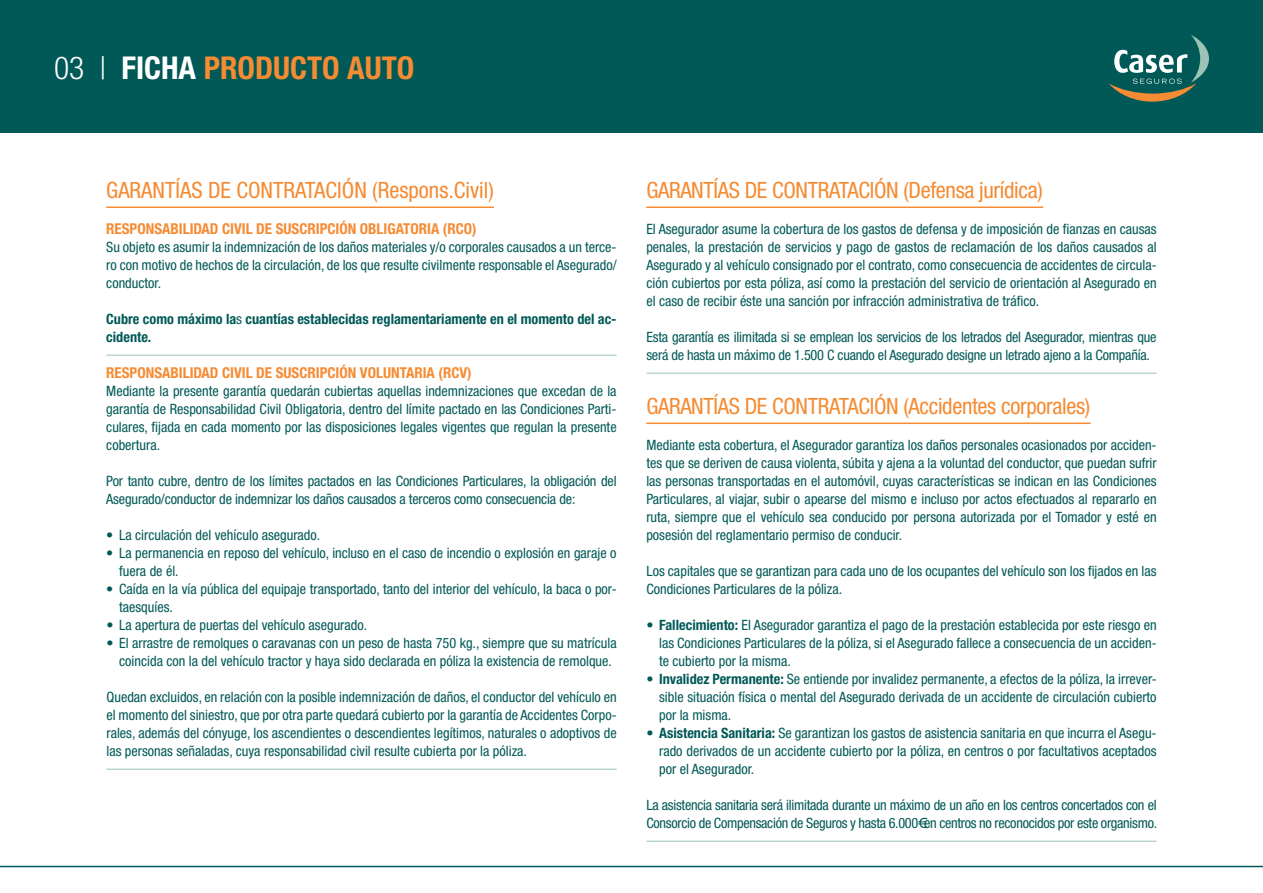
<style>
.page{position:relative;width:1263px;height:893px;background:#fff}
.page>*{position:absolute;margin:0;border:0;box-sizing:border-box;transform-origin:0 0}
.t1{font:700 condensed 31.5px "Helvetica Neue";color:#f58b32}
.t2{font:condensed 22.5px "Helvetica Neue";letter-spacing:-.015em;color:#f58b32}
.t3{font:700 condensed 15px "Helvetica Neue";color:#f58b32}
.t4{font:condensed 14.25px/18px "Helvetica Neue";color:#005957;text-align:justify}
.t5{font:condensed 14.25px/18px "Helvetica Neue";letter-spacing:-.02em;color:#005957}
.t6{font:700 condensed 14.25px/18px "Helvetica Neue";color:#005957}
.s1{font-weight:300;color:#fff}
.s2{color:#fff}
.s3{font-weight:400}
.s4{font-weight:700}
</style>
<div class="page">
<div style="left:0;top:0;width:1263px;height:132px;background:#005957"></div>
<svg style="left:1109px;top:35px;width:100px;height:67px"></svg>
<hr style="left:0;top:866px;width:1263px;height:1px;background:#005957">
<hr style="left:106px;top:207px;width:388px;height:1px;background:#f58b32">
<hr style="left:106px;top:355px;width:511px;height:1px;background:#9bc3b6">
<hr style="left:106px;top:769px;width:511px;height:1px;background:#9bc3b6">
<hr style="left:646px;top:207px;width:397px;height:1px;background:#f58b32">
<hr style="left:646px;top:373px;width:511px;height:1px;background:#9bc3b6">
<hr style="left:646px;top:423px;width:444px;height:1px;background:#f58b32">
<hr style="left:646px;top:841px;width:511px;height:1px;background:#9bc3b6">
<h1 class="t1" style="left:54px;top:48px;width:328px"><span class="s1">03 |</span> <span class="s2">Ficha</span> producto AUTO</h1>
<h2 class="t2" style="left:106px;top:177px;width:389px">GARANTÍAS DE CONTRATACIÓN (Respons.Civil)</h2>
<p class="t3" style="left:106px;top:220px;width:9px">Resp</p>
<p class="t3" style="left:137px;top:220px;width:18px">onsab</p>
<p class="t3" style="left:179px;top:220px;width:299px">ilidad Civil de Suscripción Obligatoria (RCO)</p>
<p class="t4" style="left:106px;top:238px;width:512px">Su objeto es asumir la indemnización de los daños materiales y/o corporales causados a un terce&shy;ro con motivo de hechos de la circulación, de los que resulte civilmente responsable el Asegurado/ conductor.</p>
<p class="t6" style="left:106px;top:310px;width:512px">Cubre como máximo la<span class="s3">s</span> cuantías establecidas reglamentariamente en el momento del ac&shy;cidente.</p>
<p class="t3" style="left:106px;top:364px;width:9px">Resp</p>
<p class="t3" style="left:137px;top:364px;width:18px">onsab</p>
<p class="t3" style="left:179px;top:364px;width:294px">ilidad Civil de Suscripción Voluntaria (RCV)</p>
<p class="t4" style="left:106px;top:382px;width:512px">Mediante la presente garantía quedarán cubiertas aquellas indemnizaciones que excedan de la garantía de Responsabilidad Civil Obligatoria, dentro del límite pactado en las Condiciones Parti&shy;culares, fijada en cada momento por las disposiciones legales vigentes que regulan la presente cobertura.</p>
<p class="t4" style="left:106px;top:472px;width:512px">Por tanto cubre, dentro de los límites pactados en las Condiciones Particulares, la obligación del<br>Asegurado/conductor de indemnizar los daños causados a terceros como consecuencia de:</p>
<p class="t4" style="left:106px;top:526px;width:215px">• La circulación del vehículo asegurado.</p>
<p class="t4" style="left:119px;top:544px;width:499px;text-indent:-13px">• La permanencia en reposo del vehículo, incluso en el caso de incendio o explosión en garaje o fuera de él.</p>
<p class="t4" style="left:119px;top:580px;width:499px;text-indent:-13px">• Caída en la vía pública del equipaje transportado, tanto del interior del vehículo, la baca o por&shy;taesquíes.</p>
<p class="t4" style="left:106px;top:616px;width:262px">• La apertura de puertas del vehículo asegurado.</p>
<p class="t4" style="left:106px;top:634px;width:512px;text-align:center">• El arrastre de remolques o caravanas con un peso de hasta 750 kg., siempre que su matrícula coincida con la del vehículo tractor y haya sido declarada en póliza la existencia de remolque.</p>
<p class="t4" style="left:106px;top:688px;width:512px">Quedan excluidos, en relación con la posible indemnización de daños, el conductor del vehículo en el momento del siniestro, que por otra parte quedará cubierto por la garantía de Accidentes Corpo&shy;rales, además del cónyuge, los ascendientes o descendientes legítimos, naturales o adoptivos de las personas señaladas, cuya responsabilidad civil resulte cubierta por la póliza.</p>
<h2 class="t2" style="left:646px;top:177px;width:398px">GARANTÍAS DE CONTRATACIÓN (Defensa jurídica)</h2>
<p class="t4" style="left:646px;top:220px;width:512px">El Asegurador asume la cobertura de los gastos de defensa y de imposición de fianzas en causas penales, la prestación de servicios y pago de gastos de reclamación de los daños causados al Asegurado y al vehículo consignado por el contrato, como consecuencia de accidentes de circula&shy;ción cubiertos por esta póliza, así como la prestación del servicio de orientación al Asegurado en el caso de recibir éste una sanción por infracción administrativa de tráfico.</p>
<p class="t4" style="left:646px;top:328px;width:512px">Esta garantía es ilimitada si se emplean los servicios de los letrados del Asegurador, mientras que será de hasta un máximo de 1.500 C cuando el Asegurado designe un letrado ajeno a la Compañía.</p>
<h2 class="t2" style="left:646px;top:393px;width:445px">GARANTÍAS DE CONTRATACIÓN (Accidentes corporales)</h2>
<p class="t4" style="left:646px;top:436px;width:512px">Mediante esta cobertura, el Asegurador garantiza los daños personales ocasionados por acciden&shy;tes que se deriven de causa violenta, súbita y ajena a la voluntad del conductor, que puedan sufrir las personas transportadas en el automóvil, cuyas características se indican en las Condiciones Particulares, al viajar, subir o apearse del mismo e incluso por actos efectuados al repararlo en ruta, siempre que el vehículo sea conducido por persona autorizada por el Tomador y esté en posesión del reglamentario permiso de conducir.</p>
<p class="t4" style="left:646px;top:562px;width:512px">Los capitales que se garantizan para cada uno de los ocupantes del vehículo son los fijados en las<br>Condiciones Particulares de la póliza.</p>
<p class="t4" style="left:659px;top:616px;width:499px;text-indent:-13px">• <span class="s4">Fallecimiento:</span> El Asegurador garantiza el pago de la prestación establecida por este riesgo en las Condiciones Particulares de la póliza, si el Asegurado fallece a consecuencia de un acciden&shy;te cubierto por la misma.</p>
<p class="t4" style="left:659px;top:670px;width:499px;text-indent:-13px">• <span class="s4">I nvalidez Permanente:</span> Se entiende por invalidez permanente, a efectos de la póliza, la irrever&shy;sible situación física o mental del Asegurado derivada de un accidente de circulación cubierto por la misma.</p>
<p class="t4" style="left:659px;top:724px;width:499px;text-indent:-13px">• <span class="s4">Asistencia Sanitaria:</span> Se garantizan los gastos de asistencia sanitaria en que incurra el Asegu&shy;rado derivados de un accidente cubierto por la póliza, en centros o por facultativos aceptados por el Asegurador.</p>
<p class="t5" style="left:646px;top:796px;width:512px">La asistencia sanitaria será ilimitada durante un máximo de un año en los centros concertados con el<br>Consorcio de Compensación de Seguros y hasta 6.000€ en centros no reconocidos por este organismo.</p>
</div>
